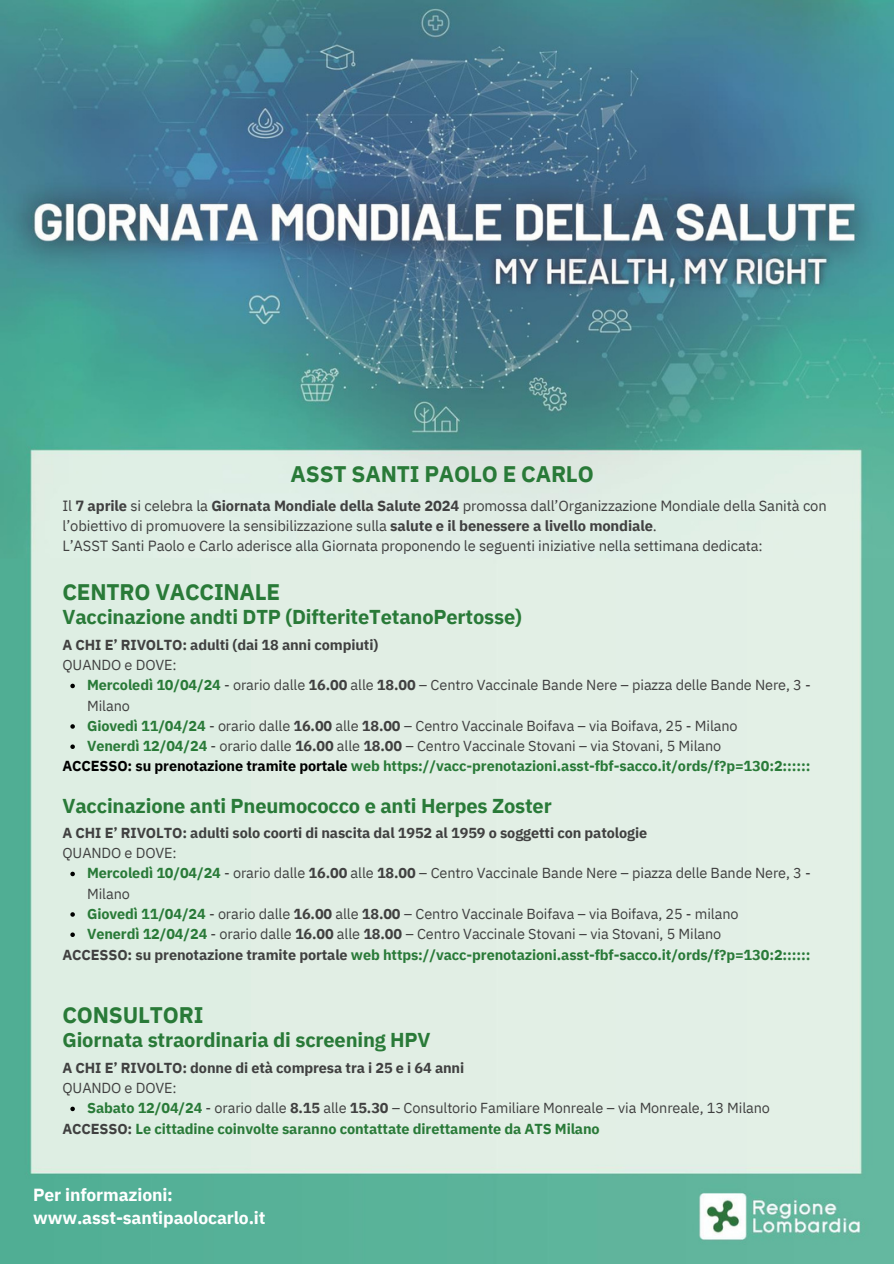
<style>
.page{position:relative;width:894px;height:1264px;background:#fff}
.page>*{position:absolute;margin:0;border:0;box-sizing:border-box;transform-origin:0 0}
.t1{font:700 22.5px "IBM Plex Sans";letter-spacing:-.01em;color:#297a38}
.t2{font:700 20.1px "IBM Plex Sans";letter-spacing:-.01em;color:#297a38}
.t3{font:700 17.55px/23.7px "IBM Plex Sans";letter-spacing:-.01em;color:#fff}
.t4{font:14.7px/20.2px "IBM Plex Sans";letter-spacing:-.01em;color:#404040}
.t5{font:14.4px/20.2px "IBM Plex Sans";letter-spacing:-.01em;color:#404040}
.t6{font:700 14.4px "IBM Plex Sans";letter-spacing:-.01em;color:#297a38}
.t7{font:700 14.4px "IBM Plex Sans";letter-spacing:-.01em;color:#404040}
.s1{font-weight:700}
.s2{font-weight:700;color:#297a38}
.s3{color:#000}
.s4{color:#404040}
</style>
<div class="page">
<img style="left:0;top:0;width:893px;height:1263px">
<svg style="left:70px;top:683px;width:5px;height:5px"></svg>
<svg style="left:70px;top:724px;width:5px;height:4px"></svg>
<svg style="left:70px;top:744px;width:5px;height:5px"></svg>
<svg style="left:70px;top:871px;width:5px;height:5px"></svg>
<svg style="left:70px;top:912px;width:5px;height:4px"></svg>
<svg style="left:70px;top:932px;width:5px;height:5px"></svg>
<svg style="left:70px;top:1106px;width:5px;height:5px"></svg>
<h3 class="t1" style="left:290px;top:459px;width:304px">ASST SANTI PAOLO E CARLO</h3>
<h1 class="t4" style="left:62px;top:495px;width:765px">Il <span class="s1">7 aprile</span> si celebra la <span class="s1">Giornata Mondiale della Salute 2024</span> promossa dall’Organizzazione Mondiale della Sanità con l’obiettivo di promuovere la sensibilizzazione sulla <span class="s1">salute e il benessere a livello mondiale</span>.</h1>
<p class="t4" style="left:62px;top:535px;width:701px">L’ASST Santi Paolo e Carlo aderisce alla Giornata proponendo le seguenti iniziative nella settimana dedicata:</p>
<p class="t1" style="left:62px;top:577px;width:219px">CENTRO VACCINALE</p>
<p class="t2" style="left:62px;top:603px;width:461px">Vaccinazione andti DTP (DifteriteTetanoPertosse)</p>
<h2 class="t7" style="left:62px;top:635px;width:317px">A CHI E’ RIVOLTO: adulti (dai 18 anni compiuti)</h2>
<p class="t5" style="left:62px;top:654px;width:116px">QUANDO e DOVE:</p>
<p class="t5" style="left:87px;top:675px;width:725px"><span class="s2">Mercoledì 10/04/24</span> - orario dalle <span class="s1">16.00</span> alle <span class="s1">18.00</span> – Centro Vaccinale Bande Nere – piazza delle Bande Nere, 3 -<br>Milano</p>
<p class="t5" style="left:87px;top:715px;width:652px"><span class="s2">Giovedì 11/04/24</span> - orario dalle <span class="s1">16.00</span> alle <span class="s1">18.00</span> – Centro Vaccinale Boifava – via Boifava, 25 - Milano</p>
<p class="t5" style="left:87px;top:735px;width:635px"><span class="s2">Venerdì 12/04/24</span> - orario dalle <span class="s1">16.00</span> alle <span class="s1">18.00</span> – Centro Vaccinale Stovani – via Stovani, 5 Milano</p>
<p class="t6" style="left:62px;top:756px;width:749px"><span class="s3">ACCESSO: su prenotazione tramite portale</span> web https://vacc-prenotazioni.asst-fbf-sacco.it/ords/f?p=130:2::::::</p>
<h4 class="t2" style="left:62px;top:792px;width:490px">Vaccinazione anti Pneumococco e anti Herpes Zoster</h4>
<h2 class="t7" style="left:62px;top:823px;width:586px">A CHI E’ RIVOLTO: adulti solo coorti di nascita dal 1952 al 1959 o soggetti con patologie</h2>
<p class="t5" style="left:62px;top:842px;width:116px">QUANDO e DOVE:</p>
<p class="t5" style="left:87px;top:863px;width:725px"><span class="s2">Mercoledì 10/04/24</span> - orario dalle <span class="s1">16.00</span> alle <span class="s1">18.00</span> – Centro Vaccinale Bande Nere – piazza delle Bande Nere, 3 -<br>Milano</p>
<p class="t5" style="left:87px;top:903px;width:652px"><span class="s2">Giovedì 11/04/24</span> - orario dalle <span class="s1">16.00</span> alle <span class="s1">18.00</span> – Centro Vaccinale Boifava – via Boifava, 25 - milano</p>
<p class="t5" style="left:87px;top:923px;width:635px"><span class="s2">Venerdì 12/04/24</span> - orario dalle <span class="s1">16.00</span> alle <span class="s1">18.00</span> – Centro Vaccinale Stovani – via Stovani, 5 Milano</p>
<p class="t6" style="left:62px;top:944px;width:749px"><span class="s4">ACCESSO: su prenotazione tramite portale</span> web https://vacc-prenotazioni.asst-fbf-sacco.it/ords/f?p=130:2::::::</p>
<h4 class="t1" style="left:62px;top:999px;width:142px">CONSULTORI</h4>
<h4 class="t2" style="left:62px;top:1025px;width:369px">Giornata straordinaria di screening HPV</h4>
<h2 class="t7" style="left:62px;top:1058px;width:403px">A CHI E’ RIVOLTO: donne di età compresa tra i 25 e i 64 anni</h2>
<p class="t5" style="left:62px;top:1077px;width:116px">QUANDO e DOVE:</p>
<p class="t5" style="left:87px;top:1097px;width:684px"><span class="s2">Sabato 12/04/24</span> - orario dalle <span class="s1">8.15</span> alle <span class="s1">15.30</span> – Consultorio Familiare Monreale – via Monreale, 13 Milano</p>
<p class="t6" style="left:62px;top:1118px;width:538px"><span class="s4">ACCESSO:</span> Le cittadine coinvolte saranno contattate direttamente da ATS Milano</p>
<h4 class="t3" style="left:33px;top:1182px;width:234px">Per informazioni: www.asst-santipaolocarlo.it</h4>
</div>
